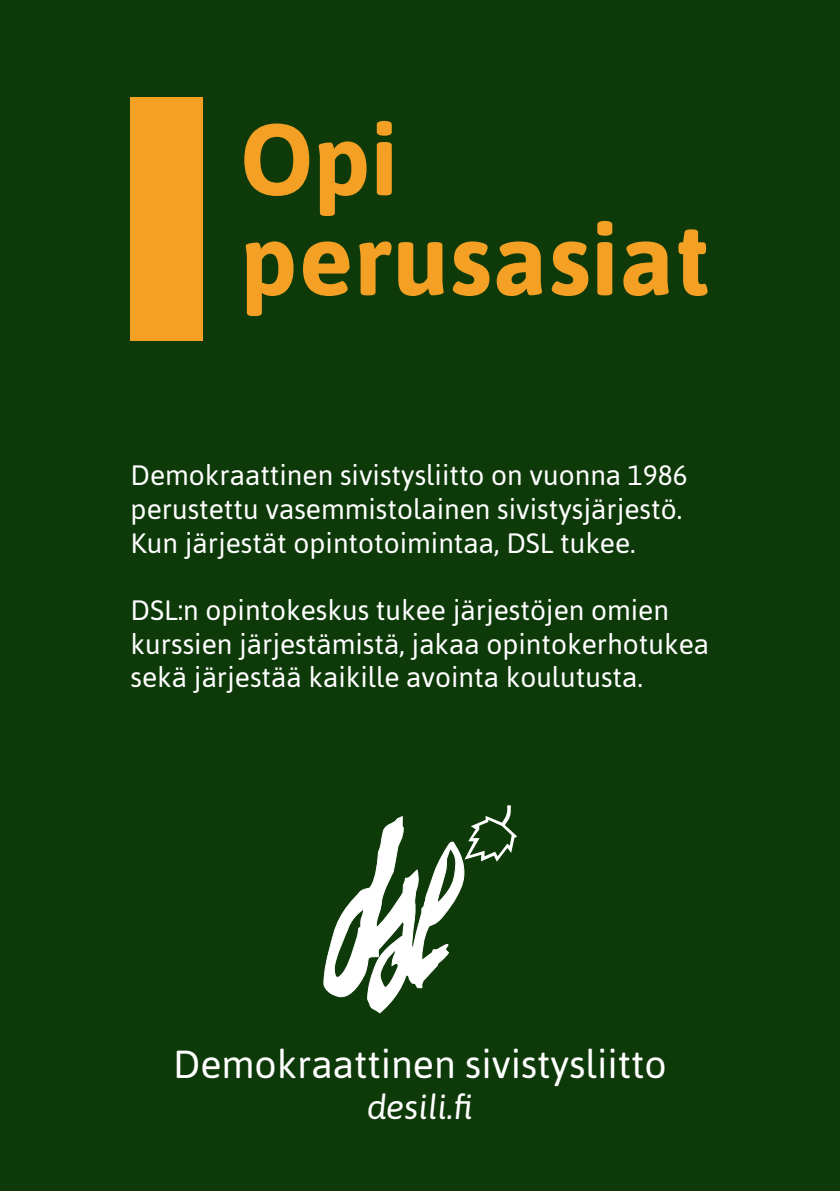
<style>
.page{position:relative;width:840px;height:1191px;background:#fff}
.page>*{position:absolute;margin:0;border:0;box-sizing:border-box;transform-origin:0 0}
.t1{font:700 101.2px "Asap";letter-spacing:.01em;color:#f4a024}
.t2{font:39px "Asap";color:#fff}
.t3{font:italic 34px "Asap";color:#fff}
.t4{font:28px/33.6px "Asap";color:#fff}
</style>
<div class="page">
<div style="left:0;top:0;width:839px;height:1191px;background:#0e3a09"></div>
<svg style="left:323px;top:805px;width:194px;height:209px"></svg>
<div style="left:130px;top:97px;width:72px;height:244px;background:#f4a024"></div>
<p class="t1" style="left:240px;top:88px;width:159px">Opi</p>
<p class="t1" style="left:240px;top:188px;width:471px">perusasiat</p>
<p class="t4" style="left:130px;top:458px;width:558px">Demokraattinen sivistysliitto on vuonna 1986 perustettu vasemmistolainen sivistysjärjestö.<br>Kun järjestät opintotoimintaa, DSL tukee.</p>
<p class="t4" style="left:130px;top:593px;width:579px">DSL:n opintokeskus tukee järjestöjen omien kurssien järjestämistä, jakaa opintokerhotukea sekä järjestää kaikille avointa koulutusta.</p>
<p class="t2" style="left:173px;top:1041px;width:495px">Demokraattinen sivistysliitto</p>
<p class="t3" style="left:367px;top:1084px;width:107px">desili.fi</p>
</div>
